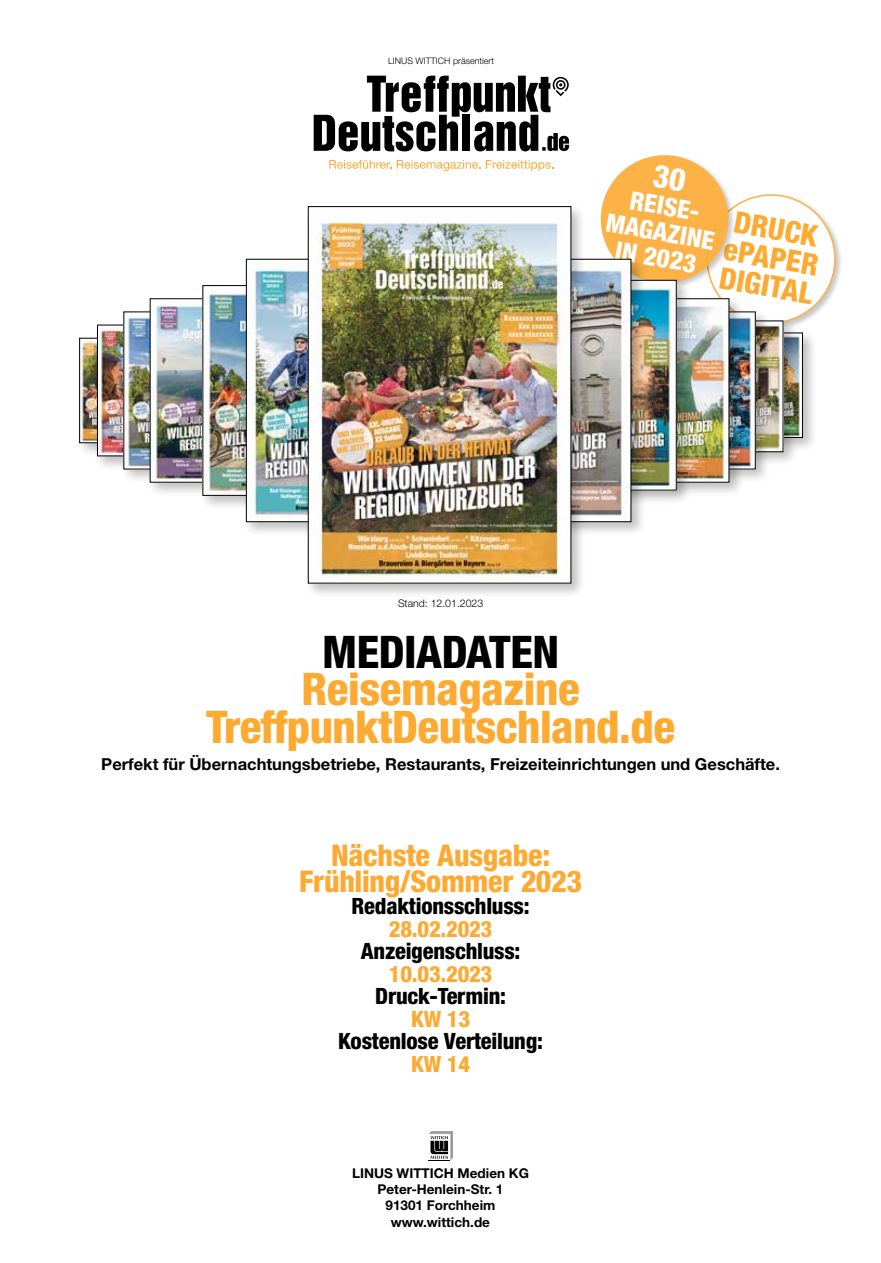
<style>
.page{position:relative;width:881px;height:1263px;background:#fff}
.page>*{position:absolute;margin:0;border:0;box-sizing:border-box;transform-origin:0 0}
.t1{font:800 condensed 45px/37.5px "Helvetica Neue LT";letter-spacing:-.01em;color:#fdaa33;text-align:center}
.t2{font:800 condensed 45px "Helvetica Neue LT";letter-spacing:-.01em;color:#000}
.t3{font:800 condensed 30px/28.5px "Helvetica Neue LT";letter-spacing:-.01em;color:#fdaa33}
.t4{font:800 condensed 25.5px/26px "Helvetica Neue LT";color:#fff;text-align:center}
.t5{font:800 condensed 22.5px "Helvetica Neue LT";letter-spacing:-.01em;color:#000}
.t6{font:800 condensed 22.5px "Helvetica Neue LT";letter-spacing:-.01em;color:#fdaa33}
.t7{font:700 16.5px "Helvetica Neue LT";color:#000}
.t8{font:700 13.5px/16.2px "Helvetica Neue LT";color:#000;text-align:center}
.t9{font:300 10.5px "Helvetica Neue LT";color:#000}
.t10{font:300 9px "Helvetica Neue LT";color:#000}
</style>
<div class="page">
<svg style="left:429px;top:1131px;width:23px;height:29px"></svg>
<div style="left:704px;top:193px;width:138px;height:138px;background:#000;opacity:.25"></div>
<div style="left:707px;top:195px;width:127px;height:128px;background:#fff;border-radius:50%"></div>
<svg style="left:329px;top:160px;width:224px;height:11px"></svg>
<svg style="left:313px;top:76px;width:255px;height:75px"></svg>
<div style="left:599px;top:154px;width:136px;height:136px;background:#000;opacity:.25"></div>
<div style="left:600px;top:155px;width:128px;height:128px;background:#fdb247;border-radius:50%"></div>
<div style="left:76px;top:335px;width:92px;height:123px;background:#000;opacity:.25"></div>
<img style="left:81px;top:340px;width:13px;height:101px">
<div style="left:79px;top:338px;width:74px;height:105px;border:1px solid #000"></div>
<div style="left:726px;top:330px;width:91px;height:123px;background:#000;opacity:.25"></div>
<img style="left:798px;top:335px;width:2px;height:101px">
<div style="left:688px;top:318px;width:110px;height:149px;background:#000;opacity:.25"></div>
<img style="left:770px;top:323px;width:11px;height:127px">
<div style="left:94px;top:322px;width:110px;height:149px;background:#000;opacity:.25"></div>
<img style="left:99px;top:327px;width:21px;height:127px">
<div style="left:97px;top:325px;width:92px;height:131px;border:1px solid #000"></div>
<div style="left:642px;top:309px;width:128px;height:176px;background:#000;opacity:.25"></div>
<img style="left:744px;top:313px;width:9px;height:154px">
<div style="left:120px;top:309px;width:129px;height:176px;background:#000;opacity:.25"></div>
<img style="left:125px;top:313px;width:22px;height:154px">
<div style="left:147px;top:295px;width:147px;height:203px;background:#000;opacity:.25"></div>
<img style="left:152px;top:300px;width:47px;height:181px">
<div style="left:597px;top:295px;width:147px;height:203px;background:#000;opacity:.25"></div>
<img style="left:691px;top:300px;width:36px;height:181px">
<div style="left:199px;top:282px;width:166px;height:229px;background:#000;opacity:.25"></div>
<img style="left:204px;top:287px;width:39px;height:207px">
<div style="left:526px;top:277px;width:165px;height:228px;background:#000;opacity:.25"></div>
<img style="left:646px;top:282px;width:28px;height:206px">
<div style="left:444px;top:256px;width:202px;height:281px;background:#000;opacity:.25"></div>
<img style="left:586px;top:261px;width:43px;height:259px">
<div style="left:243px;top:256px;width:202px;height:281px;background:#000;opacity:.25"></div>
<img style="left:248px;top:261px;width:57px;height:259px">
<div style="left:305px;top:203px;width:281px;height:396px;background:#000;opacity:.25"></div>
<img style="left:310px;top:208px;width:259px;height:373px">
<div style="left:308px;top:206px;width:263px;height:377px;border:1px solid #000"></div>
<p class="t10" style="left:388px;top:56px;width:107px">LINUS WITTICH präsentiert</p>
<h3 class="t4" style="left:612px;top:183px;width:112px;rotate:10deg">REISE-<br>MAGAZINE<br>IN 2023</h3>
<h2 class="t3" style="left:731px;top:206px;width:97px;rotate:10deg">DRUCK ePAPER<br>DIGITAL</h2>
<p class="t9" style="left:398px;top:596px;width:87px">Stand: 12.01.2023</p>
<h1 class="t2" style="left:322px;top:624px;width:238px">MEDIADATEN</h1>
<h1 class="t1" style="left:206px;top:670px;width:470px">Reisemagazine<br>TreffpunktDeutschland.de</h1>
<p class="t7" style="left:101px;top:754px;width:680px">Perfekt für Übernachtungsbetriebe, Restaurants, Freizeiteinrichtungen und Geschäfte.</p>
<h2 class="t3" style="left:299px;top:842px;width:284px;line-height:25.5px;text-align:center">Nächste Ausgabe:<br>Frühling/Sommer 2023</h2>
<h3 class="t5" style="left:351px;top:892px;width:179px">Redaktionsschluss:</h3>
<h3 class="t6" style="left:389px;top:915px;width:105px">28.02.2023</h3>
<h3 class="t5" style="left:361px;top:937px;width:161px">Anzeigenschluss:</h3>
<h3 class="t6" style="left:389px;top:960px;width:105px">10.03.2023</h3>
<h3 class="t5" style="left:375px;top:982px;width:132px">Druck-Termin:</h3>
<h3 class="t6" style="left:411px;top:1005px;width:60px">KW 13</h3>
<h3 class="t5" style="left:338px;top:1027px;width:206px">Kostenlose Verteilung:</h3>
<h3 class="t6" style="left:411px;top:1050px;width:60px">KW 14</h3>
<p class="t8" style="left:352px;top:1165px;width:178px">LINUS WITTICH Medien KG<br>Peter-Henlein-Str. 1<br>91301 Forchheim www.wittich.de</p>
</div>
